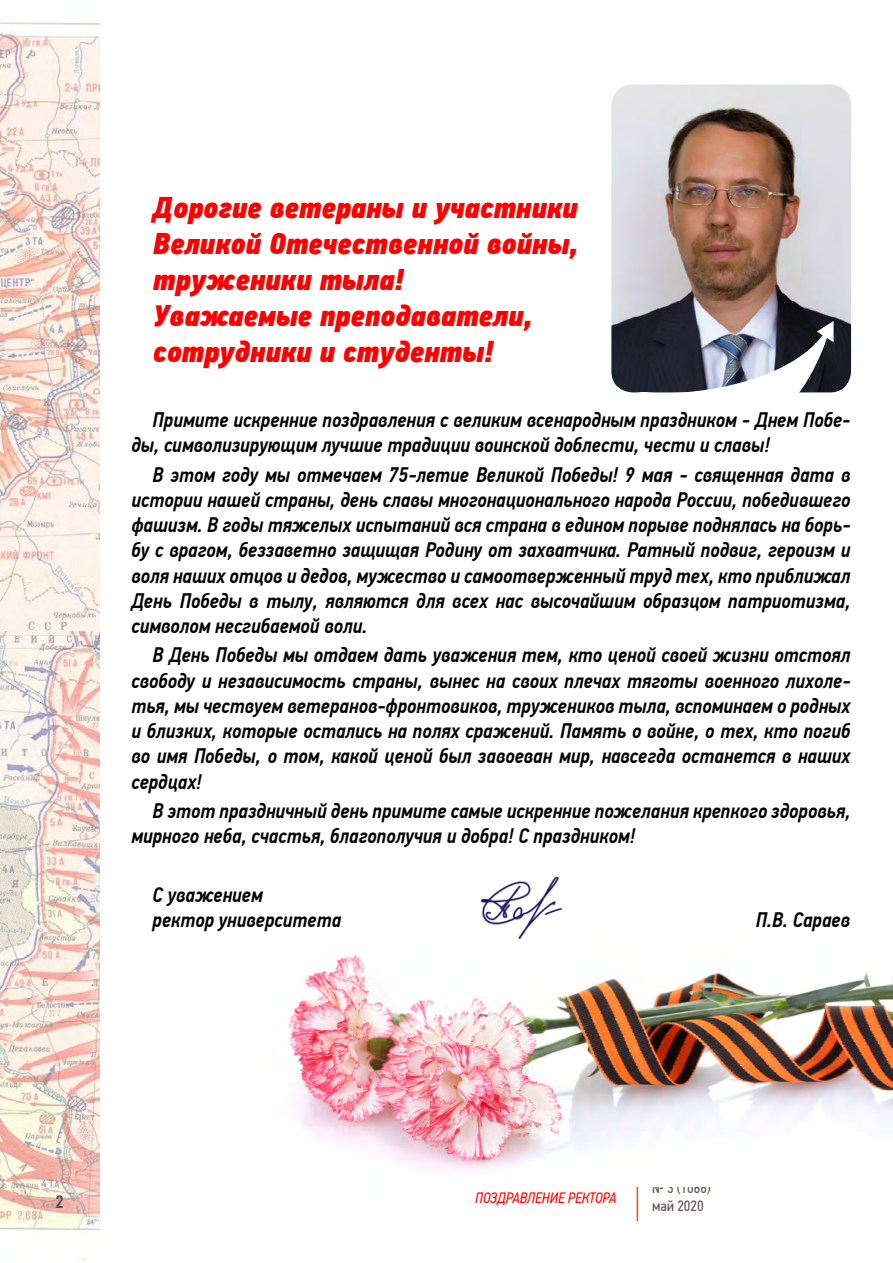
<style>
.page{position:relative;width:893px;height:1263px;background:#fff}
.page>*{position:absolute;margin:0;border:0;box-sizing:border-box;transform-origin:0 0}
.t1{font:italic 30px/36px "PF Din Text Cond Pro X Black";color:#f00}
.t2{font:italic 500 21px/25.2px "PF Din Text Cond Pro";color:#000}
.t3{font:500 18px "PF Din Text Cond Pro";color:#5d514d}
.t4{font:italic 15px "PF Din Text Cond Pro";color:#f00}
.t5{font:15px/18px "PF Din Text Cond Pro";color:#5d514d}
</style>
<div class="page">
<img style="left:288px;top:955px;width:605px;height:215px">
<img style="left:611px;top:84px;width:240px;height:308px">
<svg style="left:620px;top:321px;width:213px;height:72px;background:#686b76"></svg>
<img style="left:0;top:22px;width:100px;height:609px">
<img style="left:0;top:631px;width:100px;height:630px">
<img style="left:480px;top:876px;width:82px;height:63px">
<h1 class="t1" style="left:153px;top:190px;width:427px">Дорогие ветераны и участники<br>Великой Отечественной войны, труженики тыла!<br>Уважаемые преподаватели, сотрудники и студенты!</h1>
<p class="t2" style="left:131px;top:408px;width:721px;text-indent:21px">Примите искренние поздравления с великим всенародным праздником - Днем Побе&shy;ды, символизирующим лучшие традиции воинской доблести, чести и славы!</p>
<p class="t2" style="left:131px;top:462px;width:721px;text-align:justify;text-indent:21px">В этом году мы отмечаем 75-летие Великой Победы! 9 мая - священная дата в истории нашей страны, день славы многонационального народа России, победившего фашизм. В годы тяжелых испытаний вся страна в едином порыве поднялась на борь&shy;бу с врагом, беззаветно защищая Родину от захватчика. Ратный подвиг, героизм и воля наших отцов и дедов, мужество и самоотверженный труд тех, кто приближал День Победы в тылу, являются для всех нас высочайшим образцом патриотизма, символом несгибаемой воли.</p>
<p class="t2" style="left:131px;top:643px;width:721px;text-align:justify;text-indent:21px">В День Победы мы отдаем дать уважения тем, кто ценой своей жизни отстоял свободу и независимость страны, вынес на своих плечах тяготы военного лихоле&shy;тья, мы чествуем ветеранов-фронтовиков, тружеников тыла, вспоминаем о родных и близких, которые остались на полях сражений. Память о войне, о тех, кто погиб во имя Победы, о том, какой ценой был завоеван мир, навсегда останется в наших сердцах!</p>
<p class="t2" style="left:131px;top:798px;width:721px;text-indent:21px">В этот праздничный день примите самые искренние пожелания крепкого здоровья, мирного неба, счастья, благополучия и добра! С праздником!</p>
<p class="t2" style="left:153px;top:882px;width:190px">С уважением<br>ректор университета</p>
<p class="t2" style="left:756px;top:908px;width:96px">П.В. Сараев</p>
<p class="t3" style="left:55px;top:1190px;width:10px">2</p>
<p class="t4" style="left:475px;top:1189px;width:143px">ПОЗДРАВЛЕНИЕ РЕКТОРА</p>
<p class="t5" style="left:652px;top:1179px;width:60px">№ 3 (1066) май 2020</p>
</div>
